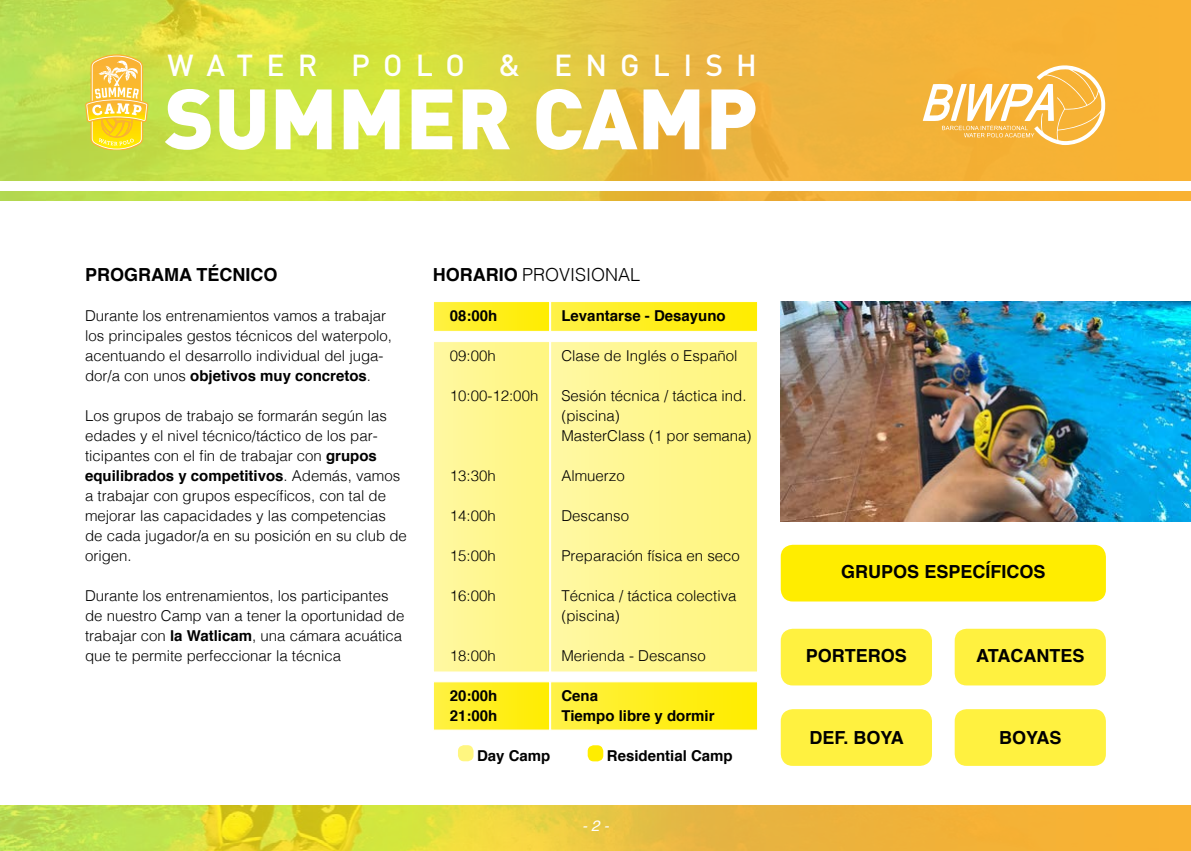
<style>
.page{position:relative;width:1191px;height:851px;background:#fff}
.page>*{position:absolute;margin:0;border:0;box-sizing:border-box;transform-origin:0 0}
.t1{font:900 84px "DIN Pro";color:#fff}
.t2{font:500 30px "DIN Pro";letter-spacing:.43em;color:#fff}
.t3{font:500 30px "DIN Pro";letter-spacing:.36em;color:#fff}
.t4{font:700 18px "Helvetica";color:#000}
.t5{font:300 18px "Helvetica";color:#000}
.t6{font:300 15px/20px "Helvetica";color:#000}
.t7{font:700 15px/20px "Helvetica";color:#000}
.t8{font:italic 15px "Helvetica";color:#fff}
.s1{font-weight:700}
</style>
<div class="page">
<svg style="left:0;top:805px;width:1191px;height:45px;background:#e3c73c"></svg>
<svg style="left:0;top:0;width:1191px;height:201px;background:#e0c940"></svg>
<svg style="left:922px;top:65px;width:184px;height:80px"></svg>
<div style="left:0;top:181px;width:1191px;height:9px;background:#fff"></div>
<svg style="left:85px;top:54px;width:63px;height:96px;background:#f1d251"></svg>
<div style="left:780px;top:628px;width:152px;height:57px;background:#fff140;border-radius:12px"></div>
<div style="left:780px;top:544px;width:326px;height:57px;background:#ffed00;border-radius:12px"></div>
<div style="left:954px;top:628px;width:152px;height:57px;background:#fff140;border-radius:12px"></div>
<div style="left:587px;top:745px;width:16px;height:16px;background:#ffed00;border-radius:6px"></div>
<div style="left:780px;top:709px;width:152px;height:56px;background:#fff140;border-radius:12px"></div>
<div style="left:954px;top:709px;width:152px;height:56px;background:#fff140;border-radius:12px"></div>
<div style="left:550px;top:301px;width:208px;height:31px;background:linear-gradient(to right,#fff144,#ffec00);border:1px solid #fff"></div>
<div style="left:550px;top:681px;width:208px;height:49px;background:linear-gradient(to right,#fff144,#ffec00);border:1px solid #fff"></div>
<div style="left:550px;top:341px;width:208px;height:331px;background:linear-gradient(to right,#fff8a2,#fff67e);border:1px solid #fff"></div>
<div style="left:433px;top:301px;width:117px;height:31px;background:linear-gradient(to right,#fff141,#ffec00);border:1px solid #fff"></div>
<div style="left:433px;top:681px;width:117px;height:49px;background:linear-gradient(to right,#fff141,#ffec00);border:1px solid #fff"></div>
<div style="left:433px;top:341px;width:117px;height:331px;background:linear-gradient(to right,#fff8a1,#fff67e);border:1px solid #fff"></div>
<img style="left:780px;top:301px;width:411px;height:220px">
<div style="left:458px;top:745px;width:15px;height:16px;background:#fff680;border-radius:6px"></div>
<h2 class="t3" style="left:82px;top:45px;width:277px">WATER POLO</h2>
<h2 class="t2" style="left:168px;top:45px;width:591px">WATER POLO &amp; ENGLISH</h2>
<h1 class="t1" style="left:164px;top:62px;width:595px">SUMMER CAMP</h1>
<p class="t4" style="left:85px;top:260px;width:194px">PROGRAMA TÉCNICO</p>
<p class="t6" style="left:85px;top:304px;width:308px">Durante los entrenamientos vamos a trabajar los principales gestos técnicos del waterpolo, acentuando el desarrollo individual del juga&shy;dor/a con unos <span class="s1">objetivos muy concretos</span>.</p>
<p class="t6" style="left:85px;top:404px;width:323px">Los grupos de trabajo se formarán según las edades y el nivel técnico/táctico de los par&shy;ticipantes con el fin de trabajar con <span class="s1">grupos equilibrados y competitivos</span>. Además, vamos a trabajar con grupos específicos, con tal de mejorar las capacidades y las competencias de cada jugador/a en su posición en su club de origen.</p>
<p class="t6" style="left:85px;top:584px;width:321px">Durante los entrenamientos, los participantes de nuestro Camp van a tener la oportunidad de trabajar con <span class="s1">la Watlicam</span>, una cámara acuática que te permite perfeccionar la técnica</p>
<p class="t5" style="left:433px;top:259px;width:209px"><span class="s1">HORARIO</span> PROVISIONAL</p>
<p class="t7" style="left:450px;top:306px;width:49px">08:00h</p>
<p class="t6" style="left:450px;top:344px;width:47px">09:00h</p>
<p class="t6" style="left:450px;top:384px;width:90px">10:00-12:00h</p>
<p class="t7" style="left:561px;top:306px;width:166px">Levantarse - Desayuno</p>
<p class="t6" style="left:561px;top:344px;width:177px">Clase de Inglés o Español</p>
<p class="t6" style="left:561px;top:384px;width:192px">Sesión técnica / táctica ind. (piscina)<br>MasterClass (1 por semana)</p>
<p class="t6" style="left:561px;top:464px;width:65px">Almuerzo</p>
<p class="t6" style="left:561px;top:504px;width:69px">Descanso</p>
<p class="t6" style="left:561px;top:544px;width:180px">Preparación física en seco</p>
<p class="t6" style="left:561px;top:585px;width:177px">Técnica / táctica colectiva (piscina)</p>
<p class="t6" style="left:561px;top:645px;width:146px">Merienda - Descanso</p>
<p class="t7" style="left:561px;top:686px;width:155px">Cena<br>Tiempo libre y dormir</p>
<p class="t7" style="left:607px;top:746px;width:127px">Residential Camp</p>
<p class="t6" style="left:450px;top:464px;width:47px">13:30h</p>
<p class="t6" style="left:450px;top:504px;width:47px">14:00h</p>
<p class="t6" style="left:450px;top:544px;width:47px">15:00h</p>
<p class="t6" style="left:450px;top:584px;width:47px">16:00h</p>
<p class="t6" style="left:450px;top:644px;width:47px">18:00h</p>
<p class="t7" style="left:450px;top:686px;width:49px">20:00h<br>21:00h</p>
<p class="t7" style="left:477px;top:746px;width:75px">Day Camp</p>
<p class="t8" style="left:582px;top:814px;width:28px">- 2 -</p>
<p class="t4" style="left:841px;top:557px;width:206px">GRUPOS ESPECÍFICOS</p>
<p class="t4" style="left:806px;top:641px;width:103px">PORTEROS</p>
<p class="t4" style="left:809px;top:723px;width:96px">DEF. BOYA</p>
<p class="t4" style="left:976px;top:641px;width:110px">ATACANTES</p>
<p class="t4" style="left:999px;top:723px;width:64px">BOYAS</p>
</div>
